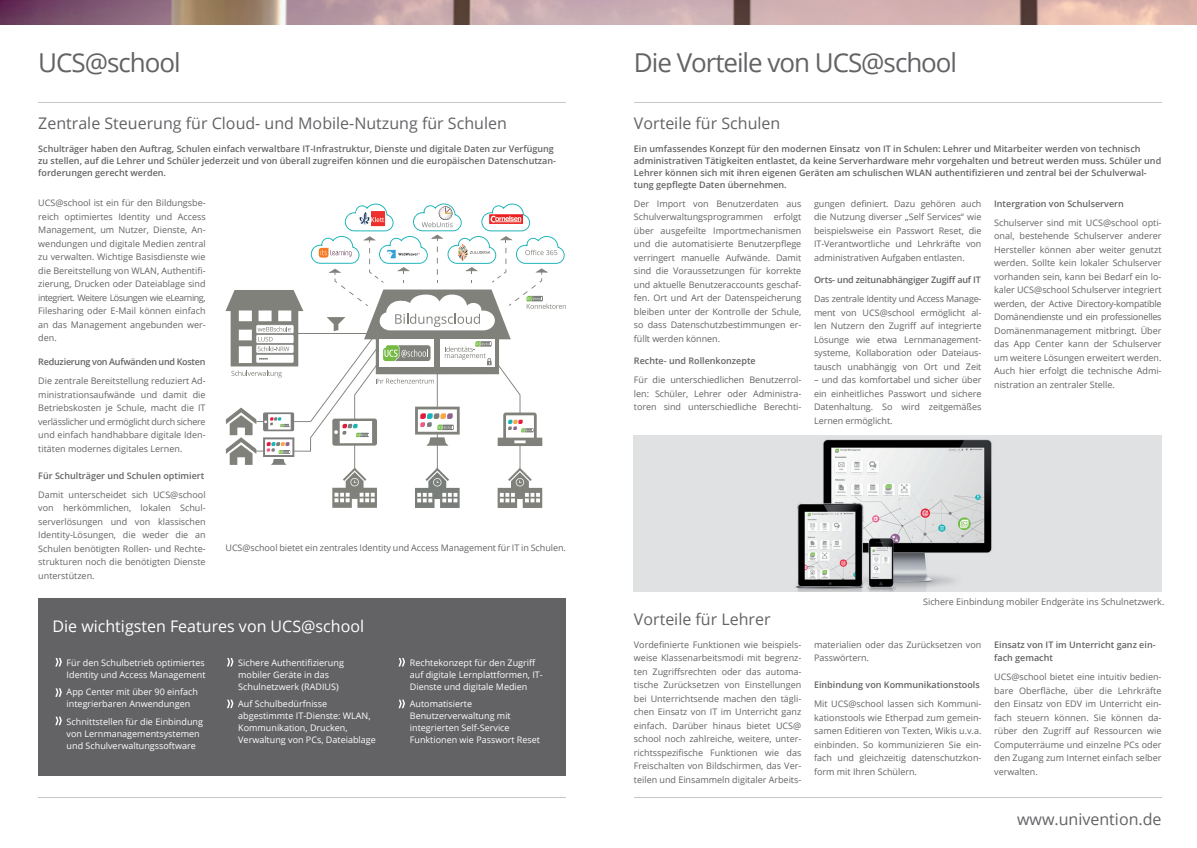
<style>
.page{position:relative;width:1197px;height:848px;background:#fff}
.page>*{position:absolute;margin:0;border:0;box-sizing:border-box;transform-origin:0 0}
.t1{font:26px "Open Sans";letter-spacing:-.04em;color:#636366}
.t2{font:16px "Open Sans";color:#636366}
.t3{font:16px "Open Sans";color:#fff}
.t4{font:9px/13.5px "Open Sans";color:#636366;text-align:justify}
.t5{font:600 9px/12px "Open Sans";color:#636366}
.t6{font:9px/12px "Open Sans";color:#fff}
.t7{font:600 9px "Open Sans";letter-spacing:-.02em;color:#636366}
.t8{font:600 9px "Open Sans";letter-spacing:-.025em;color:#636366}
</style>
<div class="page">
<img style="left:634px;top:435px;width:527px;height:156px">
<hr style="left:634px;top:102px;width:527px;height:1px;background:#c7c8ca">
<hr style="left:634px;top:797px;width:527px;height:1px;background:#c7c8ca">
<div style="left:38px;top:598px;width:528px;height:177px;background:#636366"></div>
<svg style="left:55px;top:658px;width:7px;height:8px"></svg>
<svg style="left:227px;top:658px;width:6px;height:8px"></svg>
<svg style="left:55px;top:688px;width:7px;height:8px"></svg>
<svg style="left:227px;top:699px;width:6px;height:9px"></svg>
<svg style="left:398px;top:699px;width:7px;height:9px"></svg>
<svg style="left:55px;top:716px;width:7px;height:9px"></svg>
<svg style="left:398px;top:658px;width:7px;height:8px"></svg>
<hr style="left:38px;top:797px;width:528px;height:1px;background:#c7c8ca">
<hr style="left:38px;top:102px;width:528px;height:1px;background:#c7c8ca">
<svg style="left:226px;top:407px;width:30px;height:58px"></svg>
<hr style="left:256px;top:450px;width:54px;height:1px;background:#81817c">
<hr style="left:256px;top:421px;width:54px;height:1px;background:#81817c">
<svg style="left:263px;top:437px;width:31px;height:28px"></svg>
<svg style="left:263px;top:412px;width:31px;height:19px"></svg>
<hr style="left:297px;top:333px;width:79px;height:1px;background:#81817c">
<svg style="left:225px;top:290px;width:78px;height:87px"></svg>
<svg style="left:310px;top:203px;width:256px;height:305px"></svg>
<img style="left:0;top:0;width:1196px;height:24px">
<h1 class="t1" style="left:38px;top:45px;width:144px">UCS@school</h1>
<h2 class="t2" style="left:38px;top:112px;width:470px">Zentrale Steuerung für Cloud- und Mobile-Nutzung für Schulen</h2>
<p class="t5" style="left:38px;top:142px;width:519px">Schulträger haben den Auftrag, Schulen einfach verwaltbare IT-Infrastruktur, Dienste und digitale Daten zur Verfügung zu stellen, auf die Lehrer und Schüler jederzeit und von überall zugreifen können und die europäischen Datenschutzan&shy;forderungen gerecht werden.</p>
<p class="t4" style="left:38px;top:196px;width:169px">UCS@school ist ein für den Bildungsbe&shy;reich optimiertes Identity und Access Management, um Nutzer, Dienste, An&shy;wendungen und digitale Medien zentral zu verwalten. Wichtige Basisdienste wie die Bereitstellung von WLAN, Authentifi&shy;zierung, Drucken oder Dateiablage sind integriert. Weitere Lösungen wie eLearning, Filesharing oder E-Mail können einfach an das Management angebunden wer&shy;den.</p>
<p class="t8" style="left:38px;top:356px;width:169px">Reduzierung von Aufwänden und Kosten</p>
<p class="t4" style="left:38px;top:374px;width:169px">Die zentrale Bereitstellung reduziert Ad&shy;ministrationsaufwände und damit die Betriebskosten je Schule, macht die IT verlässlicher und ermöglicht durch sichere und einfach handhabbare digitale Iden&shy;titäten modernes digitales Lernen.</p>
<p class="t5" style="left:38px;top:469px;width:167px">Für Schulträger und Schulen optimiert</p>
<p class="t4" style="left:38px;top:487px;width:169px">Damit unterscheidet sich UCS@school von herkömmlichen, lokalen Schul&shy;serverlösungen und von klassischen Identity-Lösungen, die weder die an Schulen benötigten Rollen- und Rechte&shy;strukturen noch die benötigten Dienste unterstützen.</p>
<p class="t4" style="left:225px;top:541px;width:342px">UCS@school bietet ein zentrales Identity und Access Management für IT in Schulen.</p>
<h2 class="t3" style="left:52px;top:615px;width:313px">Die wichtigsten Features von UCS@school</h2>
<p class="t6" style="left:238px;top:656px;width:107px">Sichere Authentifizierung mobiler Geräte in das<br>Schulnetzwerk (RADIUS)</p>
<p class="t6" style="left:238px;top:697px;width:139px">Auf Schulbedürfnisse abgestimmte IT-Dienste: WLAN,<br>Kommunikation, Drucken,<br>Verwaltung von PCs, Dateiablage</p>
<p class="t6" style="left:67px;top:656px;width:140px">Für den Schulbetrieb optimiertes<br>Identity und Access Management</p>
<p class="t6" style="left:67px;top:685px;width:133px">App Center mit über 90 einfach integrierbaren Anwendungen</p>
<p class="t6" style="left:67px;top:715px;width:138px">Schnittstellen für die Einbindung von Lernmanagementsystemen und Schulverwaltungssoftware</p>
<p class="t6" style="left:410px;top:656px;width:134px">Rechtekonzept für den Zugriff auf digitale Lernplattformen, IT-<br>Dienste und digitale Medien</p>
<p class="t6" style="left:410px;top:697px;width:132px">Automatisierte<br>Benutzerverwaltung mit integrierten Self-Service<br>Funktionen wie Passwort Reset</p>
<h1 class="t1" style="left:634px;top:45px;width:325px">Die Vorteile von UCS@school</h1>
<h2 class="t2" style="left:634px;top:112px;width:148px">Vorteile für Schulen</h2>
<p class="t5" style="left:634px;top:142px;width:528px">Ein umfassendes Konzept für den modernen Einsatz von IT in Schulen: Lehrer und Mitarbeiter werden von technisch administrativen Tätigkeiten entlastet, da keine Serverhardware mehr vorgehalten und betreut werden muss. Schüler und Lehrer können sich mit ihren eigenen Geräten am schulischen WLAN authentifizieren und zentral bei der Schulverwal&shy;tung gepflegte Daten übernehmen.</p>
<p class="t4" style="left:814px;top:196px;width:169px">gungen definiert. Dazu gehören auch die Nutzung diverser „Self Services“ wie beispielsweise ein Passwort Reset, die IT-Verantwortliche und Lehrkräfte von administrativen Aufgaben entlasten.</p>
<p class="t7" style="left:814px;top:274px;width:168px">Orts- und zeitunabhängiger Zugiff auf IT</p>
<p class="t4" style="left:814px;top:292px;width:169px">Das zentrale Identity und Access Manage&shy;ment von UCS@school ermöglicht al&shy;len Nutzern den Zugriff auf integrierte Lösunge wie etwa Lernmanagement&shy;systeme, Kollaboration oder Dateiaus&shy;tausch unabhängig von Ort und Zeit</p>
<p class="t4" style="left:814px;top:373px;width:169px">– und das komfortabel und sicher über ein einheitliches Passwort und sichere Datenhaltung. So wird zeitgemäßes Lernen ermöglicht.</p>
<p class="t5" style="left:994px;top:197px;width:131px">Intergration von Schulservern</p>
<p class="t4" style="left:994px;top:215px;width:169px">Schulserver sind mit UCS@school opti&shy;onal, bestehende Schulserver anderer Hersteller können aber weiter genutzt werden. Sollte kein lokaler Schulserver vorhanden sein, kann bei Bedarf ein lo&shy;kaler UCS@school Schulserver integriert werden, der Active Directory-kompatible Domänendienste und ein professionelles Domänenmanagement mitbringt. Über das App Center kann der Schulserver um weitere Lösungen erweitert werden.<br>Auch hier erfolgt die technische Admi&shy;nistration an zentraler Stelle.</p>
<p class="t4" style="left:634px;top:196px;width:169px">Der Import von Benutzerdaten aus Schulverwaltungsprogrammen erfolgt über ausgefeilte Importmechanismen und die automatisierte Benutzerpflege verringert manuelle Aufwände. Damit sind die Voraussetzungen für korrekte und aktuelle Benutzeraccounts geschaf&shy;fen. Ort und Art der Datenspeicherung bleiben unter der Kontrolle der Schule, so dass Datenschutzbestimmungen er&shy;füllt werden können.</p>
<p class="t5" style="left:634px;top:355px;width:123px">Rechte- und Rollenkonzepte</p>
<p class="t4" style="left:634px;top:373px;width:169px">Für die unterschiedlichen Benutzerrol&shy;len: Schüler, Lehrer oder Administra&shy;toren sind unterschiedliche Berechti-</p>
<p class="t4" style="left:923px;top:595px;width:243px">Sichere Einbindung mobiler Endgeräte ins Schulnetzwerk.</p>
<h2 class="t2" style="left:634px;top:608px;width:138px">Vorteile für Lehrer</h2>
<p class="t4" style="left:634px;top:637px;width:169px">Vordefinierte Funktionen wie beispiels&shy;weise Klassenarbeitsmodi mit begrenz&shy;ten Zugriffsrechten oder das automa&shy;tische Zurücksetzen von Einstellungen bei Unterrichtsende machen den tägli&shy;chen Einsatz von IT im Unterricht ganz einfach. Darüber hinaus bietet UCS@ school noch zahlreiche, weitere, unter&shy;richtsspezifische Funktionen wie das Freischalten von Bildschirmen, das Ver&shy;teilen und Einsammeln digitaler Arbeits-</p>
<p class="t4" style="left:814px;top:637px;width:169px">materialien oder das Zurücksetzen von<br>Passwörtern.</p>
<p class="t5" style="left:814px;top:679px;width:167px">Einbindung von Kommunikationstools</p>
<p class="t4" style="left:814px;top:697px;width:169px">Mit UCS@school lassen sich Kommuni&shy;kationstools wie Etherpad zum gemein&shy;samen Editieren von Texten, Wikis u.v.a. einbinden. So kommunizieren Sie ein&shy;fach und gleichzeitig datenschutzkon&shy;form mit Ihren Schülern.</p>
<p class="t5" style="left:994px;top:637px;width:163px;line-height:13.5px">Einsatz von IT im Unterricht ganz ein&shy;fach gemacht</p>
<p class="t4" style="left:994px;top:670px;width:169px">UCS@school bietet eine intuitiv bedien&shy;bare Oberfläche, über die Lehrkräfte den Einsatz von EDV im Unterricht ein&shy;fach steuern können. Sie können da&shy;rüber den Zugriff auf Ressourcen wie Computerräume und einzelne PCs oder den Zugang zum Internet einfach selber verwalten.</p>
<h2 class="t2" style="left:1016px;top:808px;width:146px">www.univention.de</h2>
</div>
